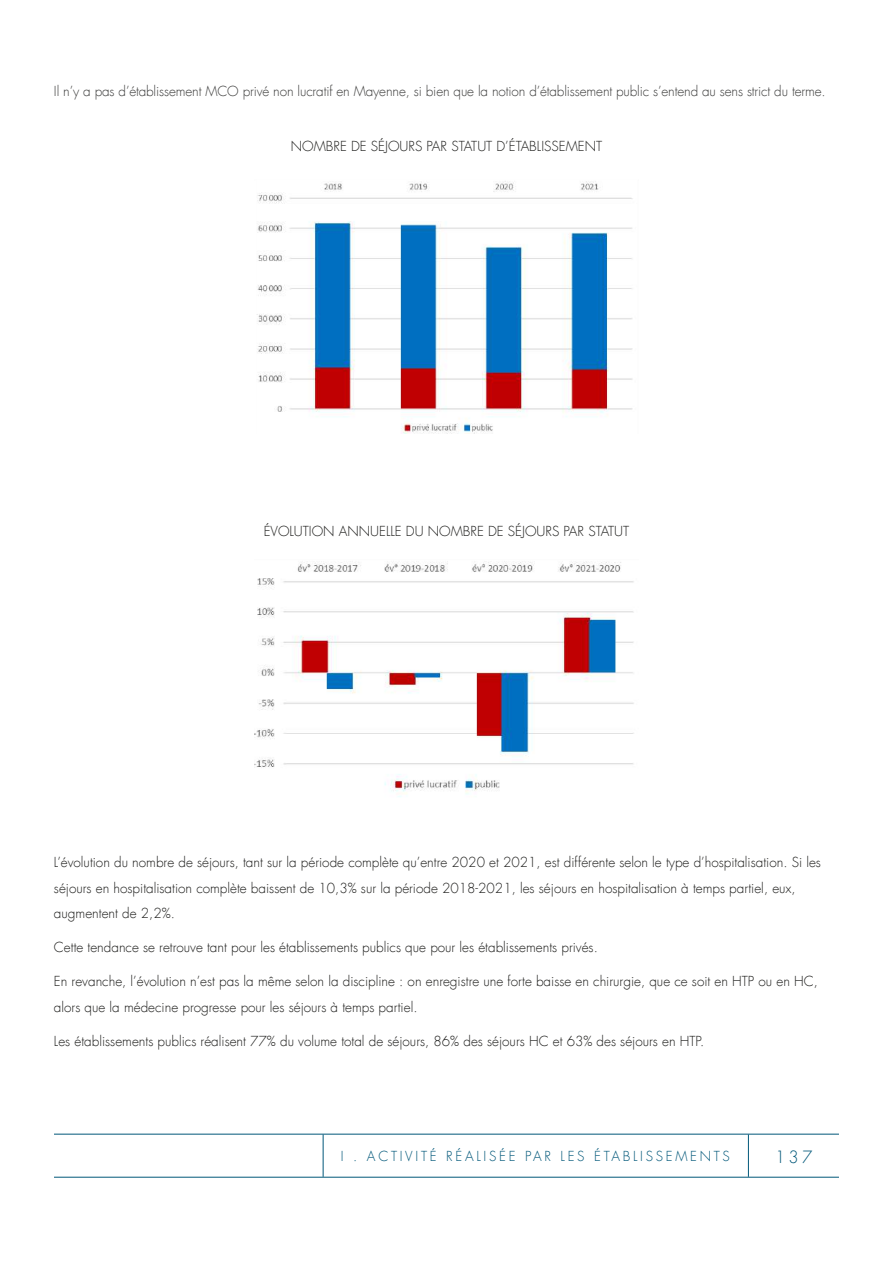
<style>
.page{position:relative;width:893px;height:1263px;background:#fff}
.page>*{position:absolute;margin:0;border:0;box-sizing:border-box;transform-origin:0 0}
.t1{font:300 16.5px "Futura LT";color:#005779}
.t2{font:15px "Arial";color:#000}
.t3{font:300 13.5px/25.5px "Futura LT";color:#1d1d1b}
.t4{font:300 13.5px "Futura LT";letter-spacing:-.01em;color:#3d3d3c}
.t5{font:300 13.5px "Futura LT";letter-spacing:.2em;color:#005779}
</style>
<div class="page">
<hr style="left:54px;top:1134px;width:785px;height:1px;background:#005779">
<hr style="left:54px;top:1177px;width:785px;height:1px;background:#005779">
<hr style="left:748px;top:1134px;width:1px;height:43px;background:#005779">
<hr style="left:323px;top:1134px;width:1px;height:43px;background:#005779">
<img style="left:257px;top:181px;width:376px;height:253px">
<img style="left:254px;top:561px;width:380px;height:236px">
<p class="t4" style="left:54px;top:83px;width:773px">Il n’y a pas d’établissement MCO privé non lucratif en Mayenne, si bien que la notion d’établissement public s’entend au sens strict du terme.</p>
<p class="t3" style="left:291px;top:134px;width:313px">NOMBRE DE SÉJOURS PAR STATUT D’ÉTABLISSEMENT</p>
<p class="t3" style="left:264px;top:519px;width:367px">ÉVOLUTION ANNUELLE DU NOMBRE DE SÉJOURS PAR STATUT</p>
<p class="t2" style="left:796px;top:848px;width:26px">105</p>
<p class="t3" style="left:54px;top:850px;width:768px">L’évolution du nombre de séjours, tant sur la période complète qu’entre 2020 et 2021, est différente selon le type d’hospitalisation. Si les séjours en hospitalisation complète baissent de 10,3% sur la période 2018-2021, les séjours en hospitalisation à temps partiel, eux, augmentent de 2,2%.</p>
<p class="t3" style="left:54px;top:935px;width:545px">Cette tendance se retrouve tant pour les établissements publics que pour les établissements privés.</p>
<p class="t3" style="left:54px;top:969px;width:765px">En revanche, l’évolution n’est pas la même selon la discipline : on enregistre une forte baisse en chirurgie, que ce soit en HTP ou en HC, alors que la médecine progresse pour les séjours à temps partiel.</p>
<p class="t3" style="left:54px;top:1029px;width:652px">Les établissements publics réalisent 77% du volume total de séjours, 86% des séjours HC et 63% des séjours en HTP.</p>
<p class="t5" style="left:341px;top:1147px;width:391px">I . ACTIVITÉ RÉALISÉE PAR LES ÉTABLISSEMENTS</p>
<p class="t1" style="left:775px;top:1146px;width:39px">137</p>
</div>
